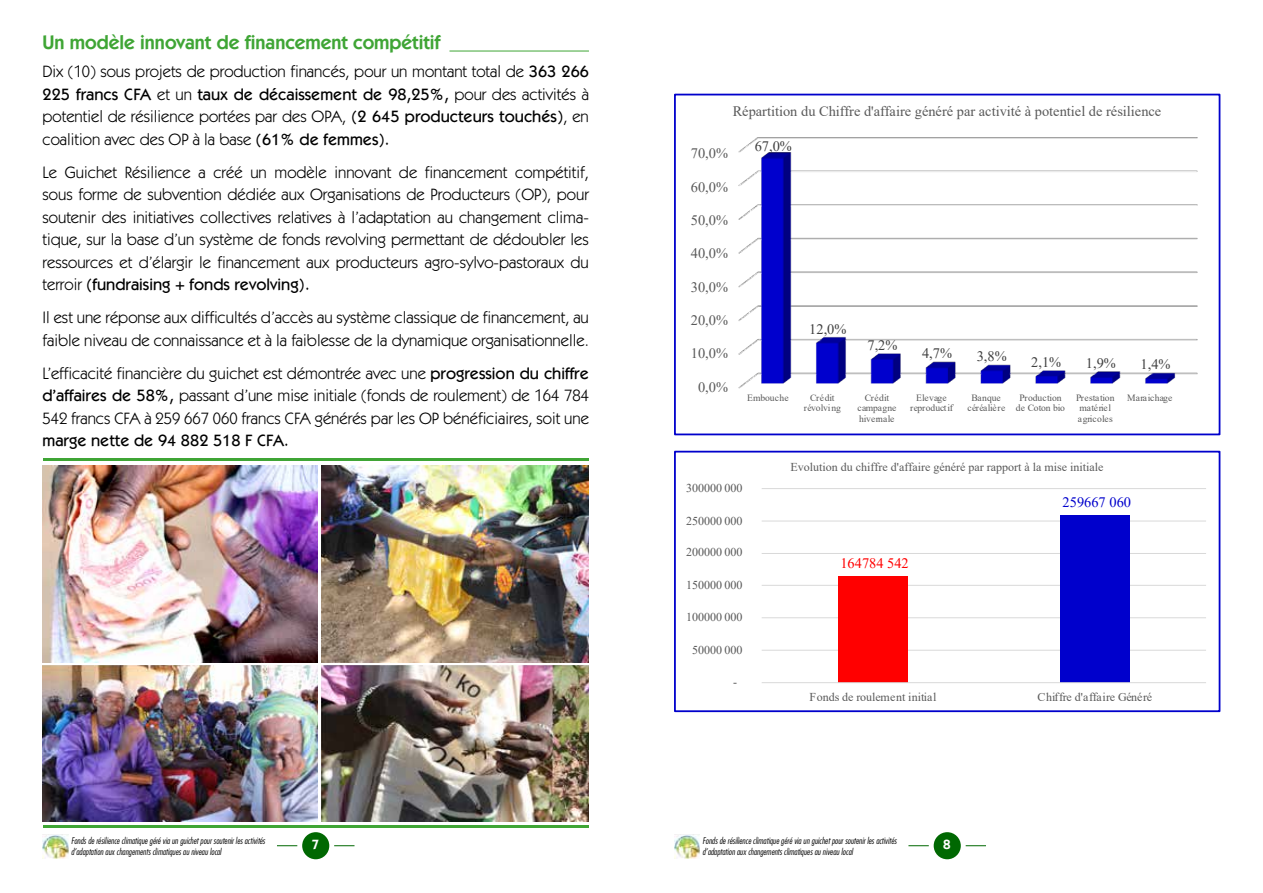
<style>
.page{position:relative;width:1263px;height:893px;background:#fff}
.page>*{position:absolute;margin:0;border:0;box-sizing:border-box;transform-origin:0 0}
.t1{font:600 19.5px "Kabel IT Cby BT";color:#3fa535}
.t2{font:16.5px/22.5px "Itc Kabel";color:#000;text-align:justify}
.t3{font:500 16.5px "Itc Kabel";color:#000}
.t4{font:14.4px "Times New Roman";color:#595959}
.t5{font:14.4px "Times New Roman";color:#404040}
.t6{font:14.4px "Times New Roman";color:#f00}
.t7{font:14.4px "Times New Roman";color:#00c}
.t8{font:600 13.5px "Itc Kabel";color:#fff}
.t9{font:12px "Times New Roman";color:#595959}
.t10{font:12px "Times New Roman";letter-spacing:-.02em;color:#595959}
.t11{font:9.6px/10.8px "Times New Roman";color:#595959;text-align:center}
.t12{font:italic 300 condensed 9px/10.8px "Futura";color:#000}
.s1{font-weight:500}
</style>
<div class="page">
<div style="left:302px;top:832px;width:27px;height:27px;background:#006802;border-radius:50%"></div>
<svg style="left:334px;top:845px;width:20px;height:1px"></svg>
<svg style="left:277px;top:845px;width:20px;height:1px"></svg>
<div style="left:934px;top:832px;width:27px;height:27px;background:#006802;border-radius:50%"></div>
<svg style="left:966px;top:845px;width:20px;height:1px"></svg>
<svg style="left:908px;top:845px;width:21px;height:1px"></svg>
<hr style="left:449px;top:51px;width:140px;height:1px;background:#3fa535">
<img style="left:43px;top:834px;width:25px;height:25px">
<img style="left:674px;top:834px;width:26px;height:25px">
<img style="left:43px;top:666px;width:275px;height:155px">
<img style="left:321px;top:666px;width:268px;height:155px">
<img style="left:43px;top:465px;width:275px;height:197px">
<img style="left:321px;top:465px;width:268px;height:197px">
<hr style="left:43px;top:459px;width:545px;height:2px;background:#3fa535">
<hr style="left:43px;top:826px;width:545px;height:2px;background:#3fa535">
<hr style="left:762px;top:650px;width:444px;height:1px;background:#d9d9d9">
<hr style="left:762px;top:617px;width:444px;height:1px;background:#d9d9d9">
<hr style="left:762px;top:585px;width:444px;height:1px;background:#d9d9d9">
<hr style="left:762px;top:553px;width:444px;height:1px;background:#d9d9d9">
<hr style="left:762px;top:521px;width:444px;height:1px;background:#d9d9d9">
<hr style="left:762px;top:488px;width:444px;height:1px;background:#d9d9d9">
<div style="left:838px;top:576px;width:69px;height:107px;background:#f00"></div>
<div style="left:1060px;top:515px;width:70px;height:168px;background:#00c"></div>
<hr style="left:762px;top:682px;width:444px;height:1px;background:#d9d9d9">
<div style="left:674px;top:451px;width:546px;height:261px;border:2px solid #00c"></div>
<img style="left:738px;top:137px;width:460px;height:252px">
<div style="left:674px;top:94px;width:546px;height:341px;border:2px solid #00c"></div>
<p class="t1" style="left:43px;top:30px;width:400px">Un modèle innovant de financement compétitif</p>
<p class="t2" style="left:43px;top:60px;width:548px">Dix (10) sous projets de production financés, pour un montant total de <span class="s1">363 266<br>225 francs CFA</span> et un <span class="s1">taux de décaissement de 98,25%,</span> pour des activités à potentiel de résilience portées par des OPA, <span class="s1">(2 645 producteurs touchés)</span>, en coalition avec des OP à la base <span class="s1">(61% de femmes).</span></p>
<p class="t2" style="left:43px;top:161px;width:548px">Le Guichet Résilience a créé un modèle innovant de financement compétitif, sous forme de subvention dédiée aux Organisations de Producteurs (OP), pour soutenir des initiatives collectives relatives à l’adaptation au changement clima&shy;tique, sur la base d’un système de fonds revolving permettant de dédoubler les ressources et d’élargir le financement aux producteurs agro-sylvo-pastoraux du terroir <span class="s1">(fundraising + fonds revolving).</span></p>
<p class="t2" style="left:43px;top:306px;width:548px">Il est une réponse aux difficultés d’accès au système classique de financement, au faible niveau de connaissance et à la faiblesse de la dynamique organisationnelle.</p>
<p class="t2" style="left:43px;top:362px;width:548px">L’efficacité financière du guichet est démontrée avec une <span class="s1">progression du chiffre d’affaires de 58%,</span> passant d’une mise initiale (fonds de roulement) de 164 784<br>542 francs CFA à 259 667 060 francs CFA générés par les OP bénéficiaires, soit une</p>
<p class="t3" style="left:43px;top:431px;width:248px">marge nette de 94 882 518 F CFA.</p>
<p class="t4" style="left:733px;top:101px;width:430px">Répartition du Chiffre d'affaire généré par activité à potentiel de résilience</p>
<p class="t4" style="left:691px;top:143px;width:39px">70,0%</p>
<p class="t4" style="left:691px;top:177px;width:39px">60,0%</p>
<p class="t4" style="left:691px;top:210px;width:39px">50,0%</p>
<p class="t4" style="left:691px;top:243px;width:39px">40,0%</p>
<p class="t4" style="left:691px;top:277px;width:39px">30,0%</p>
<p class="t4" style="left:691px;top:310px;width:39px">20,0%</p>
<p class="t4" style="left:691px;top:343px;width:39px">10,0%</p>
<p class="t4" style="left:698px;top:377px;width:32px">0,0%</p>
<p class="t5" style="left:755px;top:136px;width:39px">67,0%</p>
<p class="t5" style="left:809px;top:319px;width:39px">12,0%</p>
<p class="t5" style="left:867px;top:335px;width:32px">7,2%</p>
<p class="t5" style="left:922px;top:343px;width:32px">4,7%</p>
<p class="t5" style="left:977px;top:346px;width:32px">3,8%</p>
<p class="t5" style="left:1031px;top:352px;width:32px">2,1%</p>
<p class="t5" style="left:1086px;top:353px;width:32px">1,9%</p>
<p class="t5" style="left:1140px;top:354px;width:32px">1,4%</p>
<p class="t11" style="left:747px;top:392px;width:43px">Embouche</p>
<p class="t11" style="left:804px;top:392px;width:39px">Crédit révolving</p>
<p class="t11" style="left:857px;top:392px;width:41px">Crédit campagne hivernale</p>
<p class="t11" style="left:910px;top:392px;width:44px">Elevage reproductif</p>
<p class="t11" style="left:967px;top:392px;width:39px">Banque céréalière</p>
<p class="t11" style="left:1016px;top:392px;width:51px">Production de Coton bio</p>
<p class="t11" style="left:1076px;top:392px;width:40px;text-align:left">Prestation matériel agricoles</p>
<p class="t11" style="left:1127px;top:392px;width:47px">Maraichage</p>
<p class="t9" style="left:790px;top:459px;width:314px">Evolution du chiffre d'affaire généré par rapport à la mise initiale</p>
<p class="t9" style="left:686px;top:480px;width:58px">300000 000</p>
<p class="t9" style="left:686px;top:512px;width:58px">250000 000</p>
<p class="t9" style="left:686px;top:544px;width:58px">200000 000</p>
<p class="t9" style="left:686px;top:576px;width:58px">150000 000</p>
<p class="t9" style="left:686px;top:609px;width:58px">100000 000</p>
<p class="t9" style="left:692px;top:641px;width:52px">50000 000</p>
<p class="t9" style="left:733px;top:673px;width:5px">-</p>
<p class="t6" style="left:840px;top:553px;width:70px">164784 542</p>
<p class="t7" style="left:1062px;top:492px;width:70px">259667 060</p>
<p class="t9" style="left:809px;top:688px;width:129px">Fonds de roulement initial</p>
<p class="t10" style="left:1037px;top:688px;width:116px">Chiffre d'affaire Généré</p>
<p class="t12" style="left:71px;top:835px;width:196px">Fonds de résilience climatique géré via un guichet pour soutenir les activités d’adaptation aux changements climatiques au niveau local</p>
<p class="t12" style="left:702px;top:835px;width:196px">Fonds de résilience climatique géré via un guichet pour soutenir les activités d’adaptation aux changements climatiques au niveau local</p>
<p class="t8" style="left:312px;top:837px;width:9px">7</p>
<p class="t8" style="left:943px;top:837px;width:9px">8</p>
</div>
